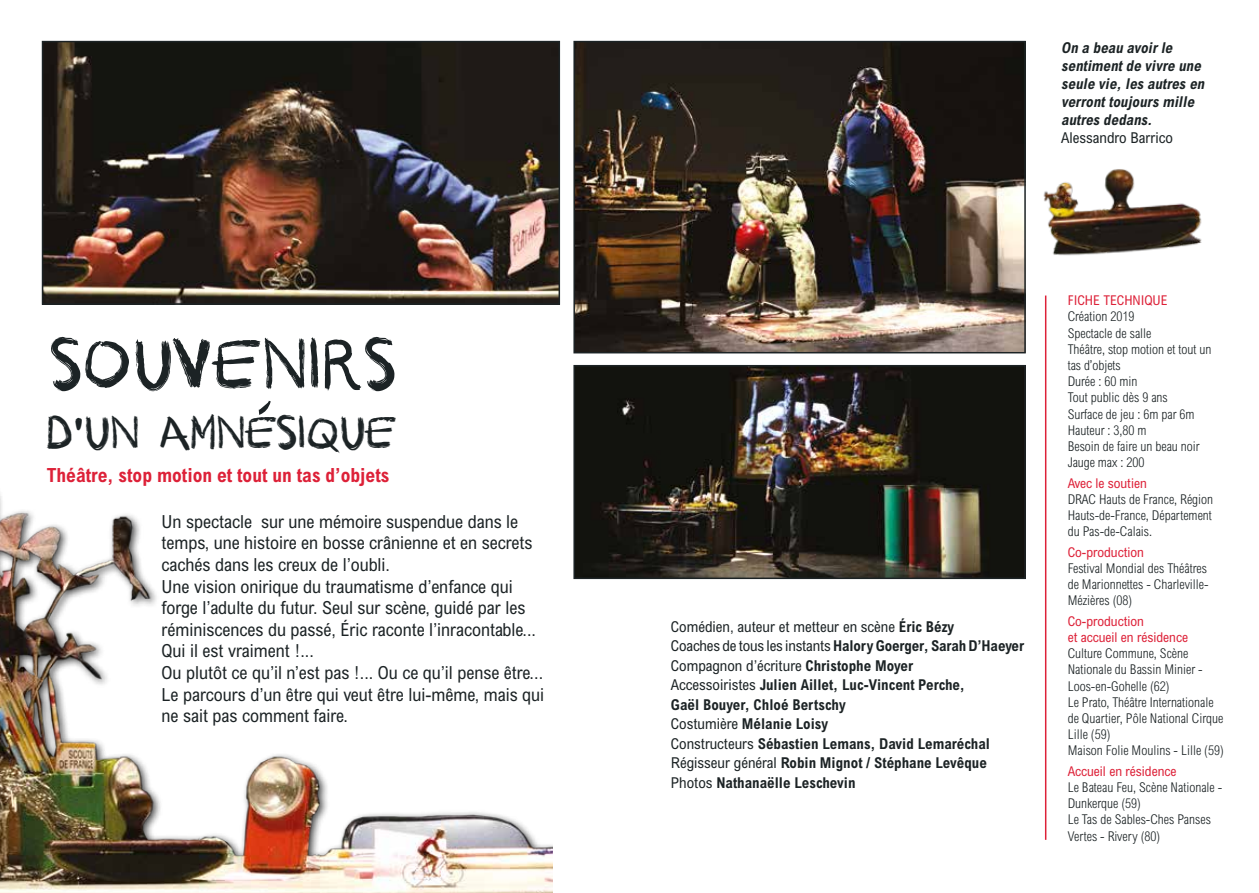
<style>
.page{position:relative;width:1259px;height:893px;background:#fff}
.page>*{position:absolute;margin:0;border:0;box-sizing:border-box;transform-origin:0 0}
.t1{font:76.5px "CF Crayons";color:#1c2325}
.t2{font:49.5px "CF Crayons";color:#1c2325}
.t3{font:700 condensed 19.5px "Arial MT Std";color:#dd2138}
.t4{font:condensed 18px/21.6px "Arial MT Std";color:#1c2325}
.t5{font:700 condensed 15px/19.5px "Arial MT Std";color:#1c2325}
.t6{font:italic 700 condensed 15px/18px "Arial MT Std";color:#1c2325}
.t7{font:condensed 15px "Arial MT Std";color:#1c2325}
.t8{font:300 condensed 13.5px/16.2px "Arial MT Std";color:#1c2325}
.t9{font:condensed 13.5px/16.2px "Arial MT Std";color:#dd2138}
.s1{font-weight:400}
</style>
<div class="page">
<img style="left:45px;top:44px;width:512px;height:258px">
<div style="left:42px;top:41px;width:518px;height:264px;border:2px solid #1c2325"></div>
<img style="left:576px;top:44px;width:446px;height:306px">
<div style="left:573px;top:41px;width:452px;height:312px;border:2px solid #1c2325"></div>
<hr style="left:1045px;top:296px;width:1px;height:544px;background:#dd2138">
<img style="left:0;top:495px;width:553px;height:398px">
<img style="left:576px;top:368px;width:446px;height:208px">
<div style="left:573px;top:365px;width:452px;height:214px;border:2px solid #1c2325"></div>
<img style="left:1043px;top:169px;width:159px;height:87px">
<svg style="left:258px;top:400px;width:13px;height:15px"></svg>
<h1 class="t1" style="left:47px;top:320px;width:351px">SOUVENIRS</h1>
<h2 class="t2" style="left:47px;top:403px;width:352px">D’UN AMNESIQUE</h2>
<h3 class="t3" style="left:47px;top:464px;width:344px">Théâtre, stop motion et tout un tas d’objets</h3>
<p class="t4" style="left:162px;top:510px;width:384px">Un spectacle sur une mémoire suspendue dans le temps, une histoire en bosse crânienne et en secrets cachés dans les creux de l’oubli.<br>Une vision onirique du traumatisme d’enfance qui forge l’adulte du futur. Seul sur scène, guidé par les réminiscences du passé, Éric raconte l’inracontable...<br>Qui il est vraiment !...<br>Ou plutôt ce qu’il n’est pas !... Ou ce qu’il pense être...<br>Le parcours d’un être qui veut être lui-même, mais qui ne sait pas comment faire.</p>
<p class="t6" style="left:1061px;top:39px;width:148px">On a beau avoirle sentimentde vivre une seule vie,les autres en verronttoujours mille autres dedans.</p>
<p class="t7" style="left:1061px;top:129px;width:113px">Alessandro Barrico</p>
<p class="t5" style="left:671px;top:617px;width:354px"><span class="s1">Comédien, auteur et metteur en scène</span> Éric Bézy<br><span class="s1">Coaches de tous les instants</span> Halory Goerger, Sarah D’Haeyer <span class="s1">Compagnon d’écriture</span> Christophe Moyer<br><span class="s1">Accessoiristes</span> Julien Aillet, Luc-Vincent Perche,<br>Gaël Bouyer, Chloé Bertschy<br><span class="s1">Costumière</span> Mélanie Loisy<br><span class="s1">Constructeurs</span> Sébastien Lemans, David Lemaréchal <span class="s1">Régisseur général</span> Robin Mignot / Stéphane Levêque <span class="s1">Photos</span> Nathanaëlle Leschevin</p>
<p class="t9" style="left:1067px;top:292px;width:101px">FICHE TECHNIQUE</p>
<p class="t8" style="left:1067px;top:308px;width:145px">Création 2019<br>Spectacle de salle<br>Théâtre, stop motion et tout un tas d’objets<br>Durée : 60 min<br>Tout public dès 9 ans<br>Surface de jeu : 6m par 6m<br>Hauteur : 3,80 m<br>Besoin de faire un beau noir<br>Jauge max : 200</p>
<p class="t9" style="left:1067px;top:474px;width:81px">Avec le soutien</p>
<p class="t8" style="left:1067px;top:491px;width:147px;text-align:justify">DRAC Hauts de France, Région Hauts-de-France, Département du Pas-de-Calais.</p>
<p class="t9" style="left:1067px;top:544px;width:78px">Co-production</p>
<p class="t8" style="left:1067px;top:560px;width:142px">Festival Mondial des Théâtres de Marionnettes - Charleville-<br>Mézières (08)</p>
<p class="t9" style="left:1067px;top:613px;width:122px">Co-production<br>et accueil en résidence</p>
<p class="t8" style="left:1067px;top:645px;width:158px">Culture Commune, Scène<br>Nationale du Bassin Minier -<br>Loos-en-Gohelle (62)<br>Le Prato, Théâtre Internationale de Quartier, Pôle National Cirque<br>Lille (59)<br>Maison Folie Moulins - Lille (59)</p>
<p class="t9" style="left:1067px;top:763px;width:110px">Accueil en résidence</p>
<p class="t8" style="left:1067px;top:779px;width:156px">Le Bateau Feu, Scène Nationale -<br>Dunkerque (59)<br>Le Tas de Sables-Ches Panses<br>Vertes - Rivery (80)</p>
</div>
